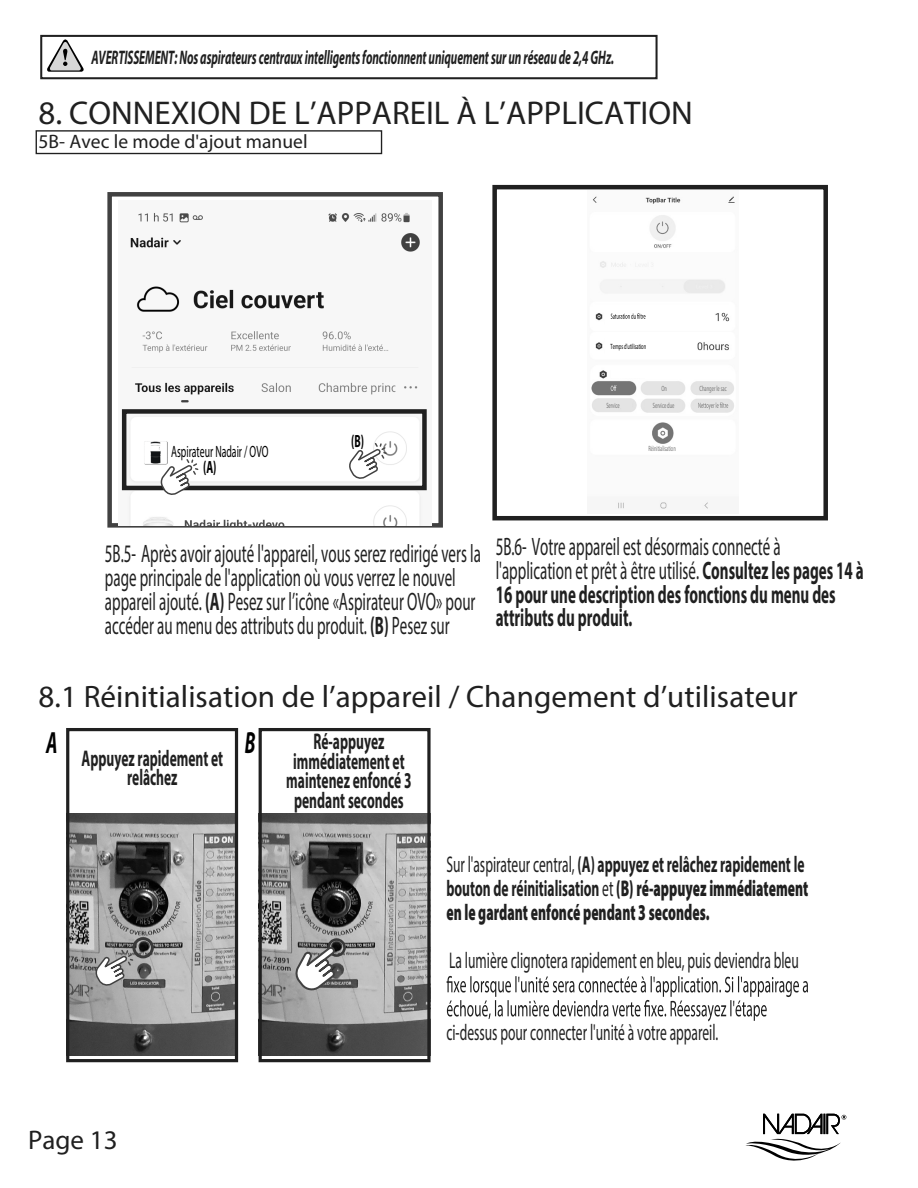
<style>
.page{position:relative;width:918px;height:1188px;background:#fff}
.page>*{position:absolute;margin:0;border:0;box-sizing:border-box;transform-origin:0 0}
.t1{font:33px "Myriad Pro";color:#202020}
.t2{font:31.05px "Myriad Pro";letter-spacing:.005em;color:#202020}
.t3{font:italic 700 30.75px "Myriad Pro";color:#000;scale:.59 1}
.t4{font:27px "Myriad Pro";color:#202020}
.t5{font:25.35px/24px "Myriad Pro";color:#202020;scale:.59 1}
.t6{font:700 25.35px/24px "Myriad Pro";color:#202020;scale:.59 1}
.t7{font:900 22.8px/24px "Myriad Pro";color:#202020;scale:.59 1}
.t8{font:22.8px "Myriad Pro";color:#202020;scale:.59 1}
.t9{font:700 22.8px/19.5px "Myriad Pro";color:#202020;text-align:center;scale:.59 1}
.t10{font:italic 700 19.65px "Myriad Pro";letter-spacing:-.01em;color:#202020;scale:.59 1}
.t11{font:19.5px "Myriad Pro";letter-spacing:.005em;color:#202020}
.t12{font:700 17.7px "Myriad Pro";color:#000;scale:.59 1}
.t13{font:16.5px "Myriad Pro";color:#000;scale:.59 1}
.t14{font:7.65px "Myriad Pro";color:#757575;scale:.59 1}
.t15{font:7.65px "Myriad Pro";color:#000;scale:.59 1}
.s1{font-weight:700}
.s2{font-weight:400}
</style>
<div class="page">
<img style="left:263px;top:813px;width:164px;height:242px">
<img style="left:70px;top:813px;width:164px;height:242px">
<div style="left:66px;top:728px;width:172px;height:334px;border:3px solid #202020"></div>
<div style="left:259px;top:728px;width:172px;height:334px;border:3px solid #202020"></div>
<svg style="left:95px;top:948px;width:39px;height:39px"></svg>
<div style="left:133px;top:937px;width:21px;height:21px;border:3px solid #393939;border-radius:50%"></div>
<div style="left:327px;top:938px;width:19px;height:19px;border:3px solid #393939;border-radius:50%"></div>
<svg style="left:296px;top:945px;width:41px;height:48px"></svg>
<div style="left:492px;top:185px;width:336px;height:335px;border:4px solid #202020"></div>
<img style="left:591px;top:196px;width:144px;height:313px">
<div style="left:605px;top:306px;width:80px;height:20px;background:#fff"></div>
<svg style="left:611px;top:313px;width:34px;height:6px"></svg>
<div style="left:605px;top:337px;width:80px;height:20px;background:#fff"></div>
<div style="left:597px;top:385px;width:37px;height:6px;background:#757575"></div>
<svg style="left:611px;top:385px;width:5px;height:6px"></svg>
<div style="left:645px;top:385px;width:37px;height:6px;background:#e4e4e4"></div>
<div style="left:695px;top:385px;width:36px;height:6px;background:#e4e4e4"></div>
<div style="left:695px;top:402px;width:36px;height:6px;background:#e4e4e4"></div>
<svg style="left:698px;top:402px;width:30px;height:8px"></svg>
<div style="left:645px;top:402px;width:37px;height:6px;background:#e4e4e4"></div>
<div style="left:643px;top:445px;width:37px;height:6px;background:#fff"></div>
<div style="left:596px;top:402px;width:36px;height:6px;background:#e4e4e4"></div>
<div style="left:611px;top:370px;width:34px;height:8px;background:#fff"></div>
<div style="left:36px;top:130px;width:346px;height:24px;border:1px solid #202020"></div>
<div style="left:40px;top:35px;width:618px;height:44px;border:2px solid #202020"></div>
<svg style="left:47px;top:39px;width:37px;height:33px"></svg>
<img style="left:130px;top:212px;width:290px;height:191px">
<div style="left:107px;top:192px;width:336px;height:336px;border:4px solid #414141"></div>
<img style="left:119px;top:409px;width:312px;height:116px">
<div style="left:122px;top:409px;width:305px;height:81px;border:4px solid #202020"></div>
<div style="left:148px;top:433px;width:123px;height:37px;background:#fff"></div>
<img style="left:143px;top:441px;width:24px;height:24px">
<svg style="left:161px;top:458px;width:39px;height:38px"></svg>
<svg style="left:349px;top:442px;width:39px;height:38px"></svg>
<svg style="left:447px;top:976px;width:361px;height:45px"></svg>
<svg style="left:745px;top:1114px;width:101px;height:47px"></svg>
<p class="t10" style="left:92px;top:44px;width:887px">AVERTISSEMENT: Nos aspirateurs centraux intelligents fonctionnent uniquement sur un réseau de 2,4 GHz.</p>
<h1 class="t1" style="left:39px;top:93px;width:656px">8. CONNEXION DE L’APPAREIL À L’APPLICATION</h1>
<p class="t11" style="left:39px;top:129px;width:271px">5B- Avec le mode d'ajout manuel</p>
<p class="t13" style="left:171px;top:441px;width:167px">Aspirateur Nadair / OVO</p>
<p class="t12" style="left:203px;top:455px;width:24px">(A)</p>
<p class="t12" style="left:351px;top:429px;width:23px">(B)</p>
<p class="t15" style="left:611px;top:342px;width:62px">Temps d’utilisation</p>
<p class="t14" style="left:606px;top:401px;width:24px">Service</p>
<p class="t14" style="left:662px;top:384px;width:11px">On</p>
<p class="t14" style="left:700px;top:384px;width:48px">Changer le sac</p>
<p class="t14" style="left:653px;top:401px;width:38px">Service due</p>
<p class="t14" style="left:648px;top:444px;width:48px">Réinitialisation</p>
<p class="t5" style="left:105px;top:541px;width:639px">5B.5- Après avoir ajouté l'appareil, vous serez redirigé vers la page principale de l'application où vous verrez le nouvel appareil ajouté. <span class="s1">(A)</span> Pesez sur l’icône «Aspirateur OVO» pour accéder au menu des attributs du produit. <span class="s1">(B)</span> Pesez sur</p>
<p class="t6" style="left:496px;top:533px;width:626px"><span class="s2">5B.6- Votre appareil est désormais connecté à l'application et prêt à être utilisé.</span> Consultez les pages 14 à 16 pour une description des fonctions du menu des attributs du produit.</p>
<p class="t2" style="left:39px;top:677px;width:761px">8.1 Réinitialisation de l’appareil / Changement d’utilisateur</p>
<p class="t3" style="left:46px;top:722px;width:21px">A</p>
<p class="t3" style="left:245px;top:722px;width:20px">B</p>
<p class="t9" style="left:286px;top:731px;width:214px">Ré-appuyez immédiatement et maintenez enfoncé 3 pendant secondes</p>
<p class="t9" style="left:81px;top:748px;width:242px">Appuyez rapidement et relâchez</p>
<p class="t4" style="left:28px;top:1123px;width:91px">Page 13</p>
<p class="t7" style="left:446px;top:853px;width:615px"><span class="s2">Sur l'aspirateur central,</span> <span class="s1">(A) appuyez et relâchez rapidement le bouton de réinitialisation</span> <span class="s2">et</span> (B) ré-appuyez immédiatement en le gardant enfoncé pendant 3 secondes.</p>
<p class="t8" style="left:449px;top:947px;width:594px">La lumière clignotera rapidement en bleu, puis deviendra bleu</p>
<p class="t8" style="left:446px;top:1019px;width:463px">ci-dessus pour connecter l'unité à votre appareil.</p>
</div>
